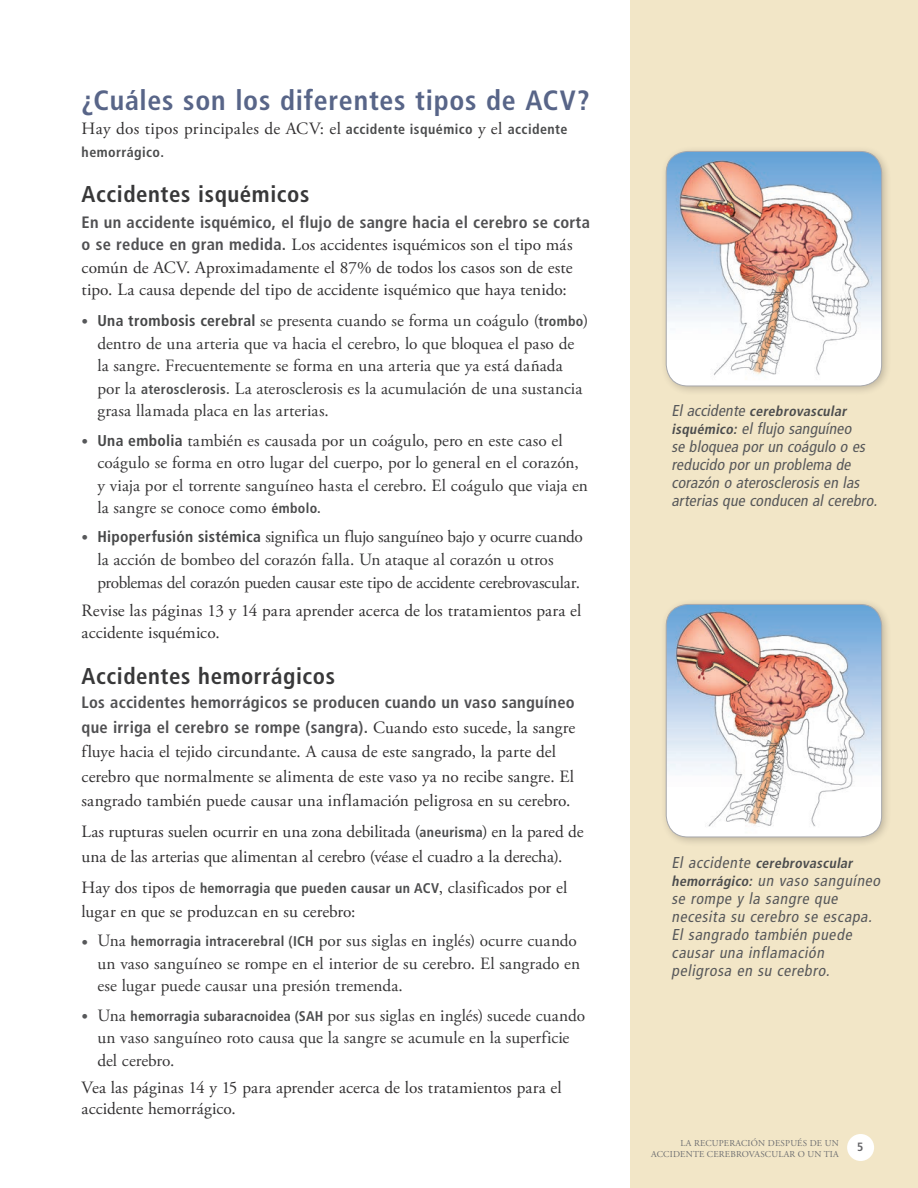
<style>
.page{position:relative;width:918px;height:1188px;background:#fff}
.page>*{position:absolute;margin:0;border:0;box-sizing:border-box;transform-origin:0 0}
.head_2{font:700 condensed 27.9px "Frutiger LT Std";letter-spacing:.025em;color:#586588}
.head_3{font:700 condensed 22.8px "Frutiger LT Std";letter-spacing:.025em;color:#383839}
.t1{font:17.25px/22.5px "Adobe Garamond Pro";color:#363536}
.main{font:17.25px/24.3px "Adobe Garamond Pro";color:#312f30}
.main-2{font:17.25px "Adobe Garamond Pro";letter-spacing:.02em;color:#312f30}
.main-3{font:700 condensed 16.5px/24.8px "Frutiger LT Std";letter-spacing:.015em;color:#505052}
.caption_-_9pt_italli{font:italic condensed 15.75px/18px "Frutiger LT Std";color:#57585a}
.caption_-_9pt_italli-2{font:italic 700 condensed 14.1px "Frutiger LT Std";color:#4b4c4d}
.main-4{font:700 condensed 14.1px "Frutiger LT Std";letter-spacing:.03em;color:#4b4c4d}
.t2{font:700 condensed 12px "Frutiger LT Std";color:#636366}
.t3{font:9px/10.8px "Adobe Garamond Pro";letter-spacing:.025em;color:#6c6d70;text-align:right}
.s1{font-family:"Frutiger LT Std";font-weight:700;font-stretch:condensed;font-size:14.1px;color:#4b4c4d}
.s2{font-family:"Frutiger LT Std";font-weight:700;font-stretch:condensed;font-size:16.5px;color:#505052}
.s3{font-family:"Frutiger LT Std";font-weight:700;font-stretch:condensed;font-size:13.5px;color:#57585a}
.s4{font-family:"Frutiger LT Std";font-weight:700;font-stretch:condensed;font-size:15.6px;color:#464748}
.s5{font-family:"Adobe Garamond Pro";font-weight:400;font-stretch:normal;font-size:17.25px;color:#312f30}
.s6{font-weight:400;font-size:15.75px;color:#57585a}
.s7{font-weight:700;font-size:14.1px;color:#4b4c4d}
</style>
<div class="page">
<div style="left:630px;top:0;width:288px;height:1188px;background:#f2e6c7"></div>
<div style="left:847px;top:1134px;width:27px;height:27px;background:#fff;border-radius:50%"></div>
<div style="left:660px;top:145px;width:232px;height:252px;background:#231f20;opacity:.25"></div>
<img style="left:666px;top:151px;width:216px;height:235px">
<div style="left:666px;top:151px;width:216px;height:235px;border:1px solid #a8a9ad;border-radius:22px"></div>
<div style="left:660px;top:598px;width:232px;height:250px;background:#231f20;opacity:.25"></div>
<img style="left:666px;top:604px;width:216px;height:233px">
<div style="left:666px;top:604px;width:216px;height:233px;border:1px solid #a8a9ad;border-radius:22px"></div>
<p class="head_2" style="left:82px;top:84px;width:509px">¿Cuáles son los diferentes tipos de ACV?</p>
<p class="main-2" style="left:82px;top:118px;width:487px">Hay dos tipos principales de ACV: el <span class="s1">accidente isquémico</span> y el <span class="s1">accidente</span></p>
<p class="main-4" style="left:82px;top:143px;width:84px">hemorrágico.</p>
<p class="head_3" style="left:82px;top:180px;width:229px">Accidentes isquémicos</p>
<p class="main-3" style="left:82px;top:210px;width:510px">En un accidente isquémico, el flujo de sangre hacia el cerebro se corta</p>
<p class="main" style="left:82px;top:234px;width:492px;line-height:22.5px;text-align:justify"><span class="s2">o se reduce en gran medida.</span> Los accidentes isquémicos son el tipo más común de ACV. Aproximadamente el 87% de todos los casos son de este tipo. La causa depende del tipo de accidente isquémico que haya tenido:</p>
<p class="t1" style="left:97px;top:310px;width:492px;text-indent:-16px"><span class="s3">•</span> <span class="s4">Una trombosis cerebral</span> se presenta cuando se forma un coágulo (<span class="s1">trombo</span>) dentro de una arteria que va hacia el cerebro, lo que bloquea el paso de la sangre. Frecuentemente se forma en una arteria que ya está dañada por la <span class="s1">aterosclerosis.</span> La aterosclerosis es la acumulación de una sustancia grasa llamada placa en las arterias.</p>
<p class="t1" style="left:97px;top:429px;width:492px;text-indent:-16px"><span class="s3">•</span> <span class="s4">Una embolia</span> también es causada por un coágulo, pero en este caso el coágulo se forma en otro lugar del cuerpo, por lo general en el corazón, y viaja por el torrente sanguíneo hasta el cerebro. El coágulo que viaja en la sangre se conoce como <span class="s1">émbolo.</span></p>
<p class="t1" style="left:97px;top:526px;width:487px;text-indent:-16px"><span class="s3">•</span> <span class="s4">Hipoperfusión sistémica</span> significa un flujo sanguíneo bajo y ocurre cuando la acción de bombeo del corazón falla. Un ataque al corazón u otros problemas del corazón pueden causar este tipo de accidente cerebrovascular.</p>
<p class="main" style="left:82px;top:600px;width:501px;line-height:22.5px">Revise las páginas 13 y 14 para aprender acerca de los tratamientos para el accidente isquémico.</p>
<p class="head_3" style="left:82px;top:662px;width:255px">Accidentes hemorrágicos</p>
<p class="main-3" style="left:82px;top:690px;width:495px">Los accidentes hemorrágicos se producen cuando un vaso sanguíneo que irriga el cerebro se rompe (sangra). <span class="s5">Cuando esto sucede, la sangre</span></p>
<p class="main" style="left:82px;top:740px;width:494px">fluye hacia el tejido circundante. A causa de este sangrado, la parte del cerebro que normalmente se alimenta de este vaso ya no recibe sangre. El sangrado también puede causar una inflamación peligrosa en su cerebro.</p>
<p class="main" style="left:82px;top:820px;width:503px">Las rupturas suelen ocurrir en una zona debilitada (<span class="s1">aneurisma</span>) en la pared de una de las arterias que alimentan al cerebro (véase el cuadro a la derecha).</p>
<p class="main" style="left:82px;top:876px;width:487px">Hay dos tipos de <span class="s1">hemorragia que pueden causar un ACV</span>, clasificados por el lugar en que se produzcan en su cerebro:</p>
<p class="t1" style="left:97px;top:930px;width:484px;text-indent:-16px"><span class="s3">•</span> Una <span class="s1">hemorragia intracerebral (ICH</span> por sus siglas en inglés) ocurre cuando un vaso sanguíneo se rompe en el interior de su cerebro. El sangrado en ese lugar puede causar una presión tremenda.</p>
<p class="t1" style="left:97px;top:1005px;width:489px;text-indent:-16px"><span class="s3">•</span> Una <span class="s1">hemorragia subaracnoidea (SAH</span> por sus siglas en inglés) sucede cuando un vaso sanguíneo roto causa que la sangre se acumule en la superficie del cerebro.</p>
<p class="main" style="left:82px;top:1078px;width:481px;line-height:21px">Vea las páginas 14 y 15 para aprender acerca de los tratamientos para el accidente hemorrágico.</p>
<p class="caption_-_9pt_italli-2" style="left:671px;top:402px;width:179px"><span class="s6">El accidente</span> cerebrovascular</p>
<p class="caption_-_9pt_italli" style="left:671px;top:419px;width:211px"><span class="s7">isquémico:</span> el flujo sanguíneo<br>se bloquea por un coágulo o es reducido por un problema de corazón o aterosclerosis en las arterias que conducen al cerebro.</p>
<p class="caption_-_9pt_italli-2" style="left:671px;top:854px;width:186px"><span class="s6">El accidente</span> cerebrovascular</p>
<p class="caption_-_9pt_italli" style="left:671px;top:871px;width:214px"><span class="s7">hemorrágico:</span> un vaso sanguíneo se rompe y la sangre que necesita su cerebro se escapa.<br>El sangrado también puede causar una inflamación peligrosa en su cerebro.</p>
<p class="t3" style="left:651px;top:1138px;width:189px">LA RECUPERACIÓN DESPUÉS DE UN<br>ACCIDENTE CEREBROVASCULAR O UN TIA</p>
<p class="t2" style="left:857px;top:1140px;width:8px">5</p>
</div>
